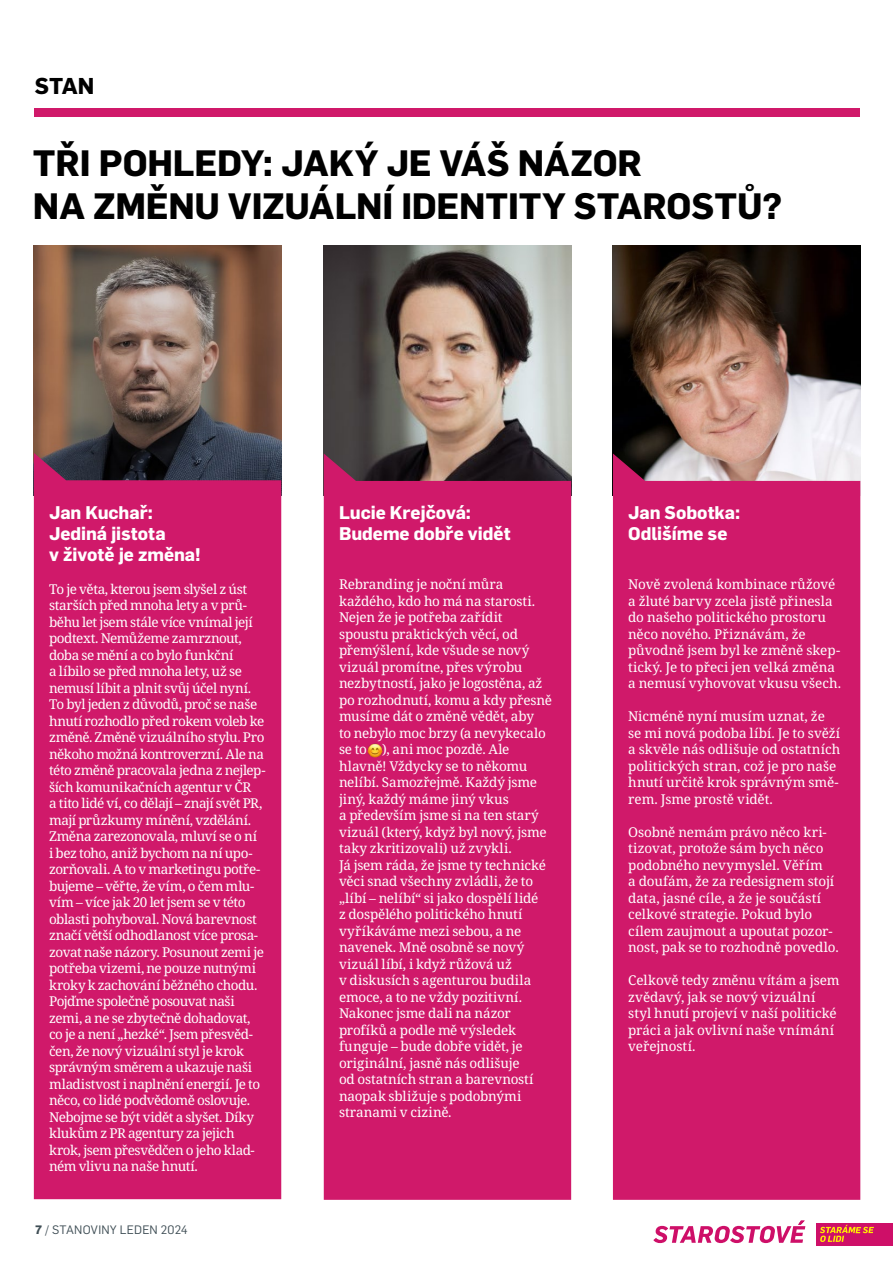
<style>
.page{position:relative;width:893px;height:1263px;background:#fff}
.page>*{position:absolute;margin:0;border:0;box-sizing:border-box;transform-origin:0 0}
.t1{font:700 36px/43.2px "Flama";letter-spacing:-.005em;color:#000}
.t2{font:700 22.5px "Flama";color:#000}
.t3{font:700 18px/21px "Flama";color:#fff}
.t4{font:13.5px/16.5px "Noto Serif";letter-spacing:-.015em;color:#fff}
.t5{font:13.5px/16.5px "Noto Serif";letter-spacing:-.035em;color:#fff}
.t6{font:12px "Flama";letter-spacing:.02em;color:#3f4e55}
.s1{font-weight:700}
</style>
<div class="page">
<div style="left:34px;top:108px;width:206px;height:9px;background:#d0196a"></div>
<div style="left:240px;top:108px;width:207px;height:9px;background:#d0196a"></div>
<div style="left:447px;top:108px;width:206px;height:9px;background:#d0196a"></div>
<div style="left:653px;top:108px;width:207px;height:9px;background:#d0196a"></div>
<div style="left:816px;top:1223px;width:77px;height:23px;background:#ce0f68"></div>
<svg style="left:653px;top:1220px;width:152px;height:23px"></svg>
<svg style="left:820px;top:1225px;width:54px;height:17px"></svg>
<img style="left:613px;top:245px;width:247px;height:208px">
<img style="left:324px;top:245px;width:247px;height:208px">
<img style="left:34px;top:245px;width:247px;height:208px">
<div style="left:613px;top:453px;width:247px;height:747px;background:#d0196a"></div>
<div style="left:324px;top:453px;width:247px;height:747px;background:#d0196a"></div>
<div style="left:34px;top:453px;width:247px;height:746px;background:#d0196a"></div>
<img style="left:368px;top:743px;width:15px;height:15px">
<h2 class="t2" style="left:35px;top:69px;width:61px">STAN</h2>
<h1 class="t1" style="left:33px;top:139px;width:751px">TŘI POHLEDY: JAKÝ JE VÁŠ NÁZOR<br>NA ZMĚNU VIZUÁLNÍ IDENTITY STAROSTŮ?</h1>
<h3 class="t3" style="left:49px;top:501px;width:153px">Jan Kuchař:<br>Jediná jistota<br>v životě je změna!</h3>
<p class="t5" style="left:49px;top:581px;width:218px">To je věta, kterou jsem slyšel z úst starších před mnoha lety a v prů&shy;běhu let jsem stále více vnímal její podtext. Nemůžeme zamrznout, doba se mění a co bylo funkční<br>a líbilo se před mnoha lety, už se nemusí líbit a plnit svůj účel nyní.<br>To byl jeden z důvodů, proč se naše hnutí rozhodlo před rokem voleb ke změně. Změně vizuálního stylu. Pro někoho možná kontroverzní. Ale na této změně pracovala jedna z nejlep&shy;ších komunikačních agentur v ČR<br>a tito lidé ví, co dělají – znají svět PR, mají průzkumy mínění, vzdělání.<br>Změna zarezonovala, mluví se o ní<br>i bez toho, aniž bychom na ní upo&shy;zorňovali. A to v marketingu potře&shy;bujeme – věřte, že vím, o čem mlu&shy;vím – více jak 20 let jsem se v této oblasti pohyboval. Nová barevnost značí větší odhodlanost více prosa&shy;zovat naše názory. Posunout zemi je potřeba vizemi, ne pouze nutnými kroky k zachování běžného chodu.<br>Pojďme společně posouvat naši zemi, a ne se zbytečně dohadovat, co je a není „hezké“. Jsem přesvěd&shy;čen, že nový vizuální styl je krok správným směrem a ukazuje naši mladistvost i naplnění energií. Je to něco, co lidé podvědomě oslovuje.<br>Nebojme se být vidět a slyšet. Díky klukům z PR agentury za jejich krok, jsem přesvědčen o jeho klad&shy;ném vlivu na naše hnutí.</p>
<p class="t6" style="left:35px;top:1221px;width:154px"><span class="s1">7</span> / STANOVINY LEDEN 2024</p>
<h3 class="t3" style="left:339px;top:501px;width:173px">Lucie Krejčová:<br>Budeme dobře vidět</h3>
<p class="t4" style="left:339px;top:577px;width:214px">Rebranding je noční můra každého, kdo ho má na starosti.<br>Nejen že je potřeba zařídit spoustu praktických věcí, od přemýšlení, kde všude se nový vizuál promítne, přes výrobu nezbytností, jako je logostěna, až po rozhodnutí, komu a kdy přesně musíme dát o změně vědět, aby<br>to nebylo moc brzy (a nevykecalo se to ), ani moc pozdě. Ale hlavně! Vždycky se to někomu nelíbí. Samozřejmě. Každý jsme jiný, každý máme jiný vkus<br>a především jsme si na ten starý vizuál (který, když byl nový, jsme taky zkritizovali) už zvykli.<br>Já jsem ráda, že jsme ty technické věci snad všechny zvládli, že to „líbí – nelíbí“ si jako dospělí lidé<br>z dospělého politického hnutí vyříkáváme mezi sebou, a ne navenek. Mně osobně se nový vizuál líbí, i když růžová už<br>v diskusích s agenturou budila emoce, a to ne vždy pozitivní.<br>Nakonec jsme dali na názor profíků a podle mě výsledek funguje – bude dobře vidět, je originální, jasně nás odlišuje<br>od ostatních stran a barevností naopak sbližuje s podobnými stranami v cizině.</p>
<h3 class="t3" style="left:628px;top:501px;width:113px">Jan Sobotka:<br>Odlišíme se</h3>
<p class="t4" style="left:628px;top:577px;width:215px">Nově zvolená kombinace růžové a žluté barvy zcela jistě přinesla do našeho politického prostoru něco nového. Přiznávám, že původně jsem byl ke změně skep&shy;tický. Je to přeci jen velká změna a nemusí vyhovovat vkusu všech.</p>
<p class="t4" style="left:628px;top:709px;width:214px">Nicméně nyní musím uznat, že se mi nová podoba líbí. Je to svěží a skvěle nás odlišuje od ostatních politických stran, což je pro naše hnutí určitě krok správným smě&shy;rem. Jsme prostě vidět.</p>
<p class="t4" style="left:628px;top:824px;width:212px">Osobně nemám právo něco kri&shy;tizovat, protože sám bych něco podobného nevymyslel. Věřím<br>a doufám, že za redesignem stojí data, jasné cíle, a že je součástí celkové strategie. Pokud bylo cílem zaujmout a upoutat pozor&shy;nost, pak se to rozhodně povedlo.</p>
<p class="t4" style="left:628px;top:973px;width:213px">Celkově tedy změnu vítám a jsem zvědavý, jak se nový vizuální styl hnutí projeví v naší politické práci a jak ovlivní naše vnímání veřejností.</p>
</div>
